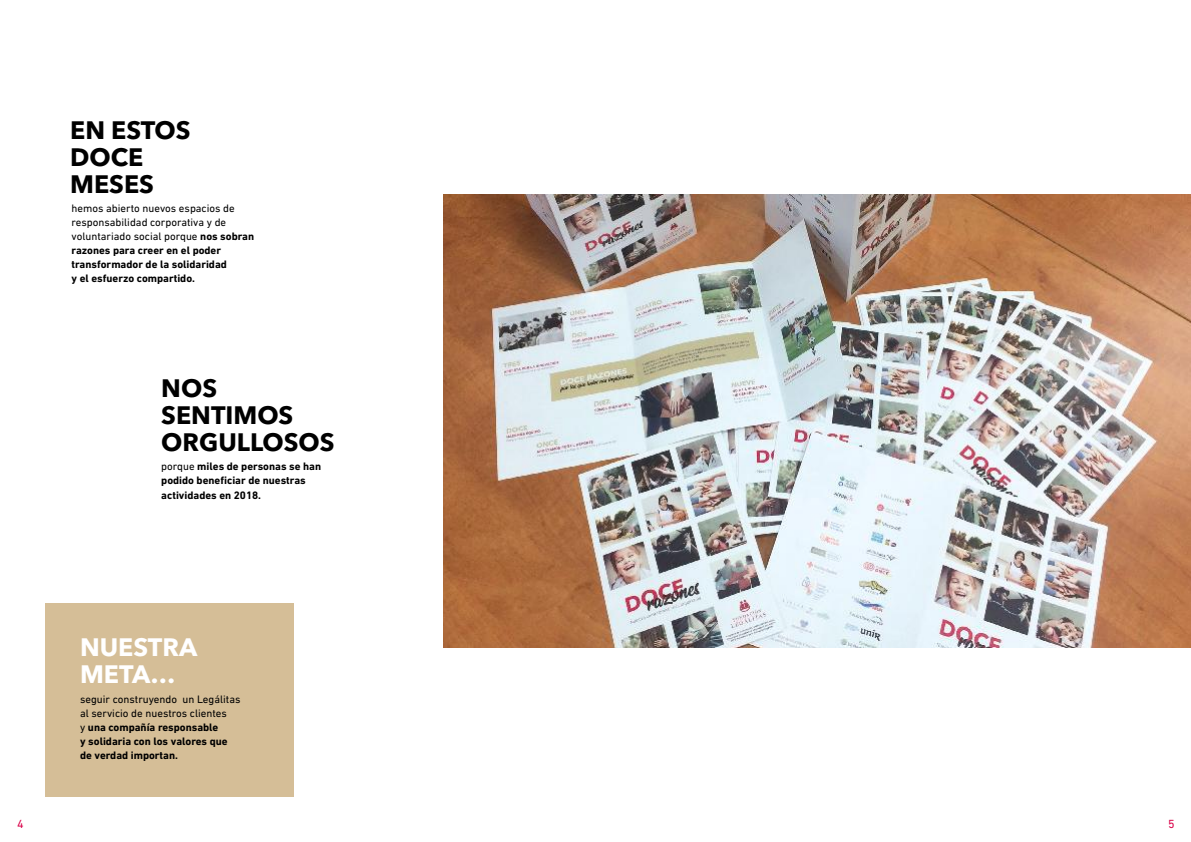
<style>
.page{position:relative;width:1191px;height:842px;background:#fff}
.page>*{position:absolute;margin:0;border:0;box-sizing:border-box;transform-origin:0 0}
.t1{font:700 25px/27px "Avenir Next LT Pro";color:#000}
.t2{font:700 25px/27px "Avenir Next LT Pro";color:#fff}
.t3{font:12px "DIN Next LT Pro";color:#d90148}
.t4{font:700 11px/14px "DIN Next LT Pro";color:#000}
.s1{font-weight:400}
</style>
<div class="page">
<div style="left:45px;top:603px;width:248px;height:194px;background:#d5be97"></div>
<img style="left:444px;top:194px;width:747px;height:454px">
<h1 class="t1" style="left:70px;top:116px;width:122px">EN ESTOS<br>DOCE<br>MESES</h1>
<p class="t4" style="left:72px;top:202px;width:184px"><span class="s1">hemos abierto nuevos espacios de responsabilidad corporativa y de voluntariado social porque</span> nos sobran razones para creer en el poder transformador de la solidaridad<br>y el esfuerzo compartido.</p>
<h1 class="t1" style="left:161px;top:374px;width:175px">NOS<br>SENTIMOS<br>ORGULLOSOS</h1>
<p class="t4" style="left:161px;top:459px;width:161px"><span class="s1">porque</span> miles de personas se han podido beneficiar de nuestras</p>
<p class="t4" style="left:161px;top:488px;width:101px">actividades en 2018.</p>
<h1 class="t2" style="left:80px;top:634px;width:119px">NUESTRA<br>META…</h1>
<p class="t4" style="left:80px;top:692px;width:162px"><span class="s1">seguir construyendo un Legálitas al servicio de nuestros clientes<br>y</span> una compañía responsable<br>y solidaria con los valores que de verdad importan.</p>
<p class="t3" style="left:17px;top:817px;width:8px">4</p>
<p class="t3" style="left:1168px;top:817px;width:8px">5</p>
</div>
